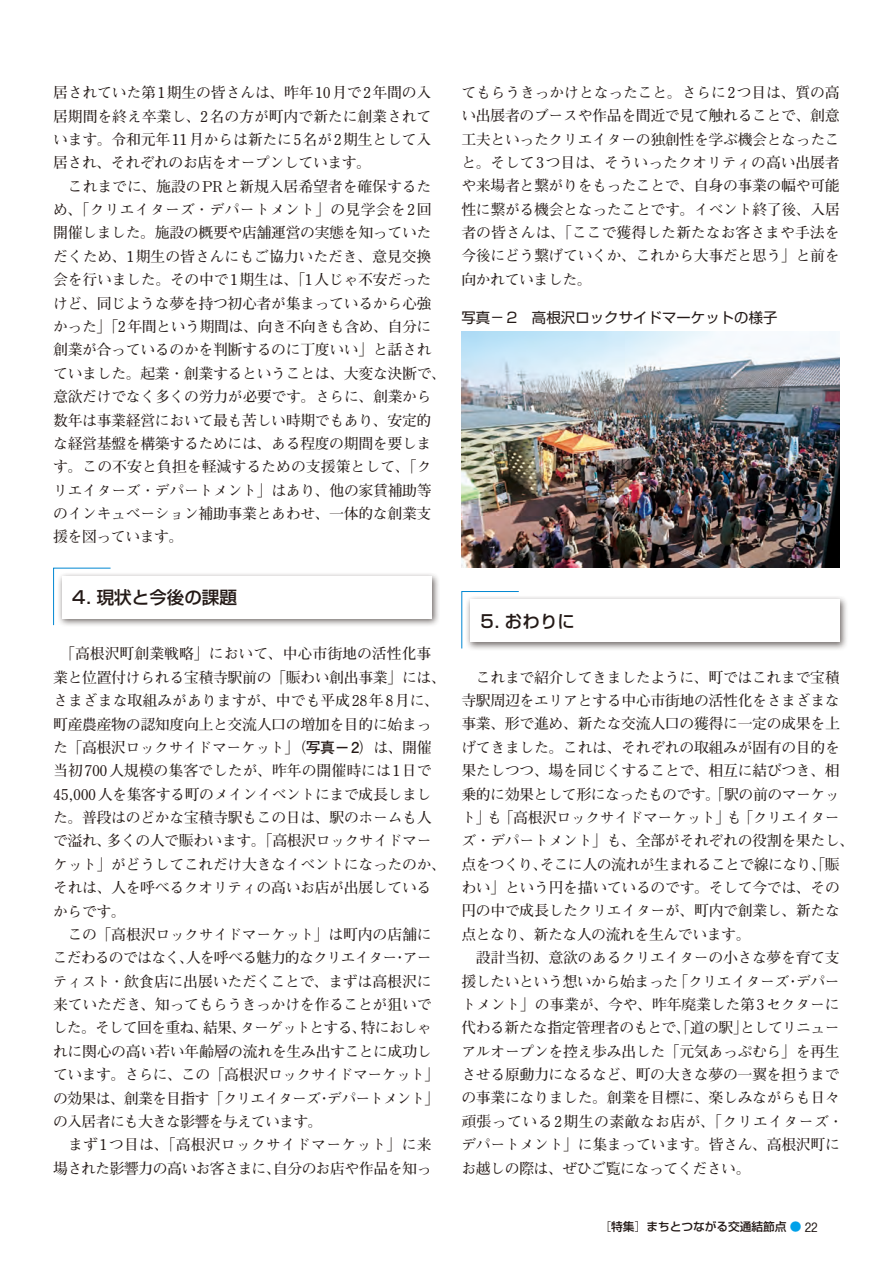
<style>
.page{position:relative;width:893px;height:1263px;background:#fff}
.page>*{position:absolute;margin:0;border:0;box-sizing:border-box;transform-origin:0 0}
.t1{font:500 17.55px "Shin Go Pro";color:#231916}
.t2{font:700 14.85px/23.4px "Futo Min A101 Pro";letter-spacing:-.025em;color:#231916}
.t3{font:14.4px "Shin Go Pro";letter-spacing:.005em;color:#231916}
.t4{font:500 11.7px "Shin Go Pro";color:#231916}
.s1{font-family:"Futo Go B101 Pro"}
.s2{font-weight:300}
.s3{color:#00a1e9}
.s4{font-family:"Gothic BBB Pro";font-size:12.75px}
</style>
<div class="page">
<div style="left:57px;top:571px;width:383px;height:56px;background:#231916;opacity:.65"></div>
<div style="left:62px;top:576px;width:370px;height:43px;background:#fff"></div>
<svg style="left:53px;top:567px;width:58px;height:59px"></svg>
<div style="left:465px;top:595px;width:383px;height:55px;background:#231916;opacity:.65"></div>
<div style="left:470px;top:600px;width:370px;height:42px;background:#fff"></div>
<svg style="left:461px;top:591px;width:59px;height:58px"></svg>
<img style="left:461px;top:332px;width:379px;height:236px">
<p class="t2" style="left:53px;top:79px;width:394px">居されていた第1期生の皆さんは、昨年10月で2年間の入居期間を終え卒業し、2名の方が町内で新たに創業されています。令和元年11月からは新たに5名が2期生として入居され、それぞれのお店をオープンしています。<br>　これまでに、施設のPRと新規入居希望者を確保するため、「クリエイターズ・デパートメント」の見学会を2回開催しました。施設の概要や店舗運営の実態を知っていただくため、1期生の皆さんにもご協力いただき、意見交換会を行いました。その中で1期生は、「1人じゃ不安だったけど、同じような夢を持つ初心者が集まっているから心強かった」「2年間という期間は、向き不向きも含め、自分に創業が合っているのかを判断するのに丁度いい」と話されていました。起業・創業するということは、大変な決断で、意欲だけでなく多くの労力が必要です。さらに、創業から数年は事業経営において最も苦しい時期でもあり、安定的な経営基盤を構築するためには、ある程度の期間を要します。この不安と負担を軽減するための支援策として、「クリエイターズ・デパートメント」はあり、他の家賃補助等のインキュベーション補助事業とあわせ、一体的な創業支援を図っています。</p>
<p class="t1" style="left:72px;top:583px;width:166px">4. 現状と今後の課題</p>
<p class="t2" style="left:53px;top:640px;width:395px">　「高根沢町創業戦略」において、中心市街地の活性化事業と位置付けられる宝積寺駅前の「賑わい創出事業」には、さまざまな取組みがありますが、中でも平成28年8月に、町産農産物の認知度向上と交流人口の増加を目的に始まった「高根沢ロックサイドマーケット」（<span class="s1">写真－2</span>）は、開催当初700人規模の集客でしたが、昨年の開催時には1日で<br>45,000人を集客する町のメインイベントにまで成長しました。普段はのどかな宝積寺駅もこの日は、駅のホームも人で溢れ、多くの人で賑わいます。「高根沢ロックサイドマーケット」がどうしてこれだけ大きなイベントになったのか、それは、人を呼べるクオリティの高いお店が出展しているからです。<br>　この「高根沢ロックサイドマーケット」は町内の店舗にこだわるのではなく、人を呼べる魅力的なクリエイター・アーティスト・飲食店に出展いただくことで、まずは高根沢に来ていただき、知ってもらうきっかけを作ることが狙いでした。そして回を重ね、結果、ターゲットとする、特におしゃれに関心の高い若い年齢層の流れを生み出すことに成功しています。さらに、この「高根沢ロックサイドマーケット」の効果は、創業を目指す「クリエイターズ・デパートメント」の入居者にも大きな影響を与えています。<br>　まず1つ目は、「高根沢ロックサイドマーケット」に来場された影響力の高いお客さまに、自分のお店や作品を知っ</p>
<p class="t2" style="left:461px;top:79px;width:380px;text-align:justify">てもらうきっかけとなったこと。さらに2つ目は、質の高い出展者のブースや作品を間近で見て触れることで、創意工夫といったクリエイターの独創性を学ぶ機会となったこと。そして3つ目は、そういったクオリティの高い出展者や来場者と繋がりをもったことで、自身の事業の幅や可能性に繋がる機会となったことです。イベント終了後、入居者の皆さんは、「ここで獲得した新たなお客さまや手法を今後にどう繋げていくか、これから大事だと思う」と前を向かれていました。</p>
<p class="t3" style="left:461px;top:306px;width:318px">写真－2　高根沢ロックサイドマーケットの様子</p>
<p class="t1" style="left:480px;top:606px;width:96px">5. おわりに</p>
<p class="t2" style="left:461px;top:663px;width:394px">　これまで紹介してきましたように、町ではこれまで宝積寺駅周辺をエリアとする中心市街地の活性化をさまざまな事業、形で進め、新たな交流人口の獲得に一定の成果を上げてきました。これは、それぞれの取組みが固有の目的を果たしつつ、場を同じくすることで、相互に結びつき、相乗的に効果として形になったものです。「駅の前のマーケット」も「高根沢ロックサイドマーケット」も「クリエイターズ・デパートメント」も、全部がそれぞれの役割を果たし、点をつくり、そこに人の流れが生まれることで線になり、「賑わい」という円を描いているのです。そして今では、その円の中で成長したクリエイターが、町内で創業し、新たな点となり、新たな人の流れを生んでいます。<br>　設計当初、意欲のあるクリエイターの小さな夢を育て支援したいという想いから始まった「クリエイターズ・デパートメント」の事業が、今や、昨年廃業した第3セクターに代わる新たな指定管理者のもとで、「道の駅」としてリニューアルオープンを控え歩み出した「元気あっぷむら」を再生させる原動力になるなど、町の大きな夢の一翼を担うまでの事業になりました。創業を目標に、楽しみながらも日々頑張っている2期生の素敵なお店が、「クリエイターズ・デパートメント」に集まっています。皆さん、高根沢町にお越しの際は、ぜひご覧になってください。</p>
<p class="t4" style="left:600px;top:1217px;width:219px"><span class="s2">［</span>特集<span class="s2">］</span>まちとつながる交通結節点 <span class="s3">●</span> <span class="s4">22</span></p>
</div>
